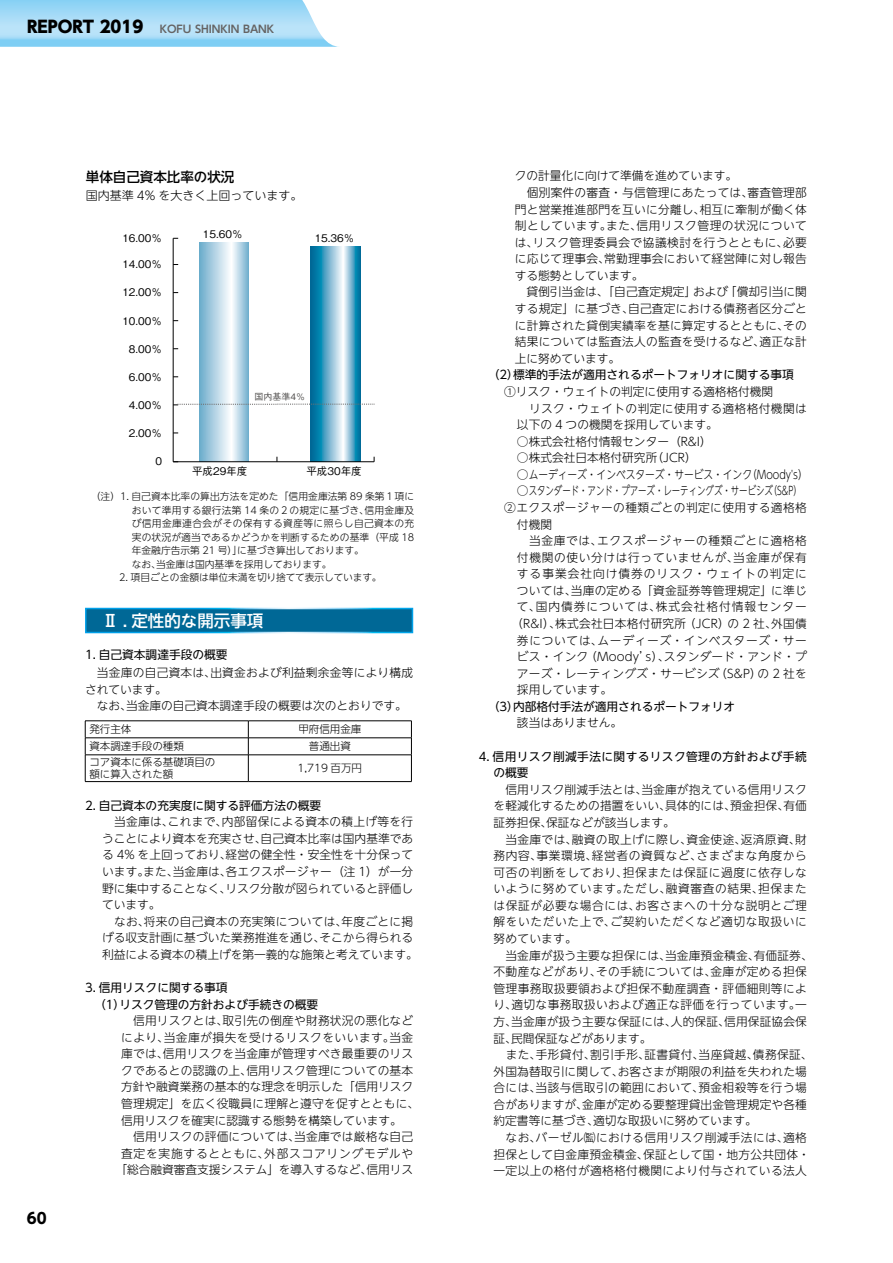
<style>
.page{position:relative;width:893px;height:1263px;background:#fff}
.page>*{position:absolute;margin:0;border:0;box-sizing:border-box;transform-origin:0 0}
.t1{font:500 16.5px "UD Shin Go NT Pro";color:#fff}
.t2{font:700 15px "UD Shin Go NT Pro";color:#000}
.t3{font:500 13.5px "UD Shin Go NT Pro";color:#000}
.t4{font:300 12px "UD Shin Go NT Pro";color:#000}
.t5{font:300 11.7px/16.6px "UD Shin Go NT Pro";letter-spacing:.02em;color:#000}
.t6{font:300 11.7px/16.6px "UD Shin Go NT Pro";color:#000}
.t7{font:11.7px/16.6px "UD Shin Go NT Pro";color:#000}
.t8{font:300 11.7px "UD Shin Go NT Pro";letter-spacing:.06em;color:#000}
.t9{font:300 11.7px "UD Shin Go NT Pro";letter-spacing:.085em;color:#000}
.t10{font:11.7px/16.6px "UD Shin Go NT Pro";letter-spacing:.035em;color:#000}
.t11{font:300 11.7px "UD Shin Go NT Pro";letter-spacing:.045em;color:#000}
.t12{font:300 11.7px "UD Shin Go NT Pro";letter-spacing:.055em;color:#000}
.t13{font:300 11.7px "UD Shin Go NT Pro";letter-spacing:.065em;color:#000}
.t14{font:500 10.5px "Gothic BBB Pro";color:#000}
.t15{font:300 10.5px/12px "UD Shin Go NT Pro";color:#000}
.t16{font:700 10.5px "UD Shin Go NT Pro De";color:#656464}
.t17{font:300 9.75px "UD Shin Go NT Pro";letter-spacing:.005em;color:#000}
.t18{font:300 9.75px "UD Shin Go NT Pro";letter-spacing:.025em;color:#000}
.t19{font:300 9.75px "UD Shin Go NT Pro";letter-spacing:.035em;color:#000}
.t20{font:500 9px "Gothic BBB Pro";color:#504e4d}
.s1{font-family:"UD Shin Go NT Pro";font-weight:800;font-size:16.5px;color:#000}
</style>
<div class="page">
<svg style="left:0;top:0;width:338px;height:47px;background:#a6dcf7"></svg>
<div style="left:86px;top:608px;width:326px;height:24px;background:#006896"></div>
<svg style="left:311px;top:247px;width:49px;height:214px;background:#68afcb"></svg>
<svg style="left:199px;top:243px;width:49px;height:218px;background:#b6d5e5"></svg>
<hr style="left:173px;top:461px;width:201px;height:1px;background:#000">
<hr style="left:173px;top:238px;width:1px;height:224px;background:#000">
<svg style="left:173px;top:404px;width:202px;height:2px"></svg>
<hr style="left:85px;top:720px;width:163px;height:1px;background:#000">
<hr style="left:248px;top:720px;width:164px;height:1px;background:#000">
<hr style="left:85px;top:737px;width:163px;height:1px;background:#000">
<hr style="left:248px;top:737px;width:164px;height:1px;background:#000">
<hr style="left:85px;top:754px;width:163px;height:1px;background:#000">
<svg style="left:85px;top:721px;width:1px;height:60px"></svg>
<hr style="left:248px;top:754px;width:164px;height:1px;background:#000">
<svg style="left:248px;top:721px;width:1px;height:60px"></svg>
<svg style="left:411px;top:721px;width:1px;height:60px"></svg>
<hr style="left:85px;top:781px;width:163px;height:1px;background:#000">
<hr style="left:248px;top:781px;width:164px;height:1px;background:#000">
<p class="t16" style="left:27px;top:20px;width:248px"><span class="s1">REPORT 2019</span> KOFU SHINKIN BANK</p>
<p class="t3" style="left:86px;top:166px;width:150px">単体自己資本比率の状況</p>
<p class="t4" style="left:86px;top:186px;width:218px">国内基準 4% を大きく上回っています。</p>
<p class="t14" style="left:122px;top:230px;width:41px">16.00％</p>
<p class="t14" style="left:122px;top:256px;width:41px">14.00％</p>
<p class="t14" style="left:122px;top:284px;width:41px">12.00％</p>
<p class="t14" style="left:122px;top:312px;width:41px">10.00％</p>
<p class="t14" style="left:129px;top:340px;width:35px">8.00％</p>
<p class="t14" style="left:129px;top:369px;width:35px">6.00％</p>
<p class="t14" style="left:129px;top:397px;width:35px">4.00％</p>
<p class="t14" style="left:129px;top:425px;width:35px">2.00％</p>
<p class="t14" style="left:203px;top:225px;width:41px">15.60％</p>
<p class="t20" style="left:254px;top:390px;width:52px">国内基準4％</p>
<p class="t14" style="left:315px;top:229px;width:41px">15.36％</p>
<p class="t14" style="left:155px;top:453px;width:8px">0</p>
<p class="t14" style="left:192px;top:463px;width:57px">平成29年度</p>
<p class="t14" style="left:306px;top:463px;width:57px">平成30年度</p>
<p class="t17" style="left:91px;top:489px;width:325px">（注）1．自己資本比率の算出方法を定めた「信用金庫法第 89 条第１項に</p>
<p class="t18" style="left:132px;top:502px;width:284px">おいて準用する銀行法第 14 条の２の規定に基づき、信用金庫及</p>
<p class="t19" style="left:132px;top:516px;width:284px">び信用金庫連合会がその保有する資産等に照らし自己資本の充</p>
<p class="t17" style="left:132px;top:529px;width:284px">実の状況が適当であるかどうかを判断するための基準（平成 18</p>
<p class="t17" style="left:132px;top:543px;width:234px">年金融庁告示第 21 号）」に基づき算出しております。</p>
<p class="t17" style="left:132px;top:556px;width:201px">なお、当金庫は国内基準を採用しております。</p>
<p class="t17" style="left:119px;top:570px;width:264px">2．項目ごとの金額は単位未満を切り捨てて表示しています。</p>
<h1 class="t1" style="left:102px;top:607px;width:163px">Ⅱ . 定性的な開示事項</h1>
<p class="t7" style="left:85px;top:646px;width:144px">1. 自己資本調達手段の概要</p>
<p class="t6" style="left:85px;top:664px;width:330px">　当金庫の自己資本は、出資金および利益剰余金等により構成されています。<br>　なお、当金庫の自己資本調達手段の概要は次のとおりです。</p>
<p class="t15" style="left:89px;top:723px;width:44px">発行主体</p>
<p class="t15" style="left:298px;top:723px;width:64px">甲府信用金庫</p>
<p class="t15" style="left:89px;top:740px;width:96px">資本調達手段の種類</p>
<p class="t15" style="left:309px;top:740px;width:43px">普通出資</p>
<p class="t15" style="left:89px;top:756px;width:128px">コア資本に係る基礎項目の額に算入された額</p>
<p class="t15" style="left:298px;top:762px;width:66px">1,719 百万円</p>
<p class="t2" style="left:27px;top:1206px;width:21px">60</p>
<p class="t7" style="left:85px;top:796px;width:238px">2. 自己資本の充実度に関する評価方法の概要</p>
<p class="t5" style="left:102px;top:813px;width:317px">　当金庫は、これまで、内部留保による資本の積上げ等を行うことにより資本を充実させ、自己資本比率は国内基準である 4% を上回っており、経営の健全性・安全性を十分保っています。また、当金庫は、各エクスポージャー（注 1）が一分野に集中することなく、リスク分散が図られていると評価しています。<br>　なお、将来の自己資本の充実策については、年度ごとに掲げる収支計画に基づいた業務推進を通じ、そこから得られる利益による資本の積上げを第一義的な施策と考えています。</p>
<p class="t7" style="left:94px;top:979px;width:226px;text-indent:-9px">3. 信用リスクに関する事項<br>（1）リスク管理の方針および手続きの概要</p>
<p class="t5" style="left:121px;top:1012px;width:294px">　信用リスクとは、取引先の倒産や財務状況の悪化など</p>
<p class="t11" style="left:121px;top:1028px;width:294px">により、当金庫が損失を受けるリスクをいいます。当金</p>
<p class="t5" style="left:121px;top:1045px;width:294px">庫では、信用リスクを当金庫が管理すべき最重要のリス</p>
<p class="t5" style="left:121px;top:1062px;width:294px">クであるとの認識の上、信用リスク管理についての基本</p>
<p class="t6" style="left:121px;top:1078px;width:294px">方針や融資業務の基本的な理念を明示した「信用リスク</p>
<p class="t5" style="left:121px;top:1095px;width:299px">管理規定」を広く役職員に理解と遵守を促すとともに、</p>
<p class="t6" style="left:121px;top:1111px;width:282px">信用リスクを確実に認識する態勢を構築しています。</p>
<p class="t5" style="left:121px;top:1128px;width:294px">　信用リスクの評価については、当金庫では厳格な自己</p>
<p class="t13" style="left:121px;top:1144px;width:293px">査定を実施するとともに、外部スコアリングモデルや</p>
<p class="t6" style="left:115px;top:1161px;width:299px">「総合融資審査支援システム」を導入するなど、信用リス</p>
<p class="t5" style="left:515px;top:167px;width:294px">クの計量化に向けて準備を進めています。<br>　個別案件の審査・与信管理にあたっては、審査管理部門と営業推進部門を互いに分離し、相互に牽制が働く体制としています。また、信用リスク管理の状況については、リスク管理委員会で協議検討を行うとともに、必要に応じて理事会、常勤理事会において経営陣に対し報告する態勢としています。<br>　貸倒引当金は、「自己査定規定」および「償却引当に関する規定」に基づき、自己査定における債務者区分ごとに計算された貸倒実績率を基に算定するとともに、その結果については監査法人の監査を受けるなど、適正な計上に努めています。</p>
<p class="t7" style="left:488px;top:366px;width:308px">（2）標準的手法が適用されるポートフォリオに関する事項</p>
<p class="t6" style="left:517px;top:383px;width:291px;text-indent:-13px">①リスク・ウェイトの判定に使用する適格格付機関<br>　リスク・ウェイトの判定に使用する適格格付機関は以下の 4 つの機関を採用しています。</p>
<p class="t6" style="left:517px;top:432px;width:196px">○株式会社格付情報センター（R&amp;I）</p>
<p class="t6" style="left:517px;top:449px;width:181px">○株式会社日本格付研究所（JCR）</p>
<p class="t6" style="left:517px;top:466px;width:292px">○ムーディーズ・インベスターズ・サービス・インク（Moody's）</p>
<p class="t6" style="left:517px;top:482px;width:286px">○スタンダード・アンド・プアーズ・レーティングズ・サービシズ（S&amp;P）</p>
<p class="t5" style="left:504px;top:499px;width:304px">②エクスポージャーの種類ごとの判定に使用する適格格</p>
<p class="t5" style="left:517px;top:515px;width:37px">付機関</p>
<p class="t8" style="left:517px;top:531px;width:291px">　当金庫では、エクスポージャーの種類ごとに適格格</p>
<p class="t12" style="left:517px;top:548px;width:291px">付機関の使い分けは行っていませんが、当金庫が保有</p>
<p class="t9" style="left:517px;top:564px;width:291px">する事業会社向け債券のリスク・ウェイトの判定に</p>
<p class="t5" style="left:517px;top:582px;width:291px">ついては、当庫の定める「資金証券等管理規定」に準じ</p>
<p class="t9" style="left:517px;top:597px;width:291px">て、国内債券については、株式会社格付情報センター</p>
<p class="t5" style="left:511px;top:615px;width:297px">（R&amp;I）、株式会社日本格付研究所（JCR）の 2 社、外国債</p>
<p class="t8" style="left:517px;top:631px;width:291px">券については、ムーディーズ・インベスターズ・サー</p>
<p class="t5" style="left:517px;top:648px;width:291px">ビス・インク（Moody’s）、スタンダード・アンド・プ</p>
<p class="t5" style="left:517px;top:664px;width:291px">アーズ・レーティングズ・サービシズ（S&amp;P）の 2 社を</p>
<p class="t5" style="left:517px;top:681px;width:97px">採用しています。</p>
<p class="t7" style="left:488px;top:698px;width:249px">（3）内部格付手法が適用されるポートフォリオ</p>
<p class="t6" style="left:517px;top:714px;width:107px">該当はありません。</p>
<p class="t10" style="left:494px;top:747px;width:315px;text-indent:-15px">4. 信用リスク削減手法に関するリスク管理の方針および手続の概要</p>
<p class="t5" style="left:494px;top:781px;width:321px">　信用リスク削減手法とは、当金庫が抱えている信用リスクを軽減化するための措置をいい、具体的には、預金担保、有価証券担保、保証などが該当します。<br>　当金庫では、融資の取上げに際し、資金使途、返済原資、財務内容、事業環境、経営者の資質など、さまざまな角度から可否の判断をしており、担保または保証に過度に依存しないように努めています。ただし、融資審査の結果、担保または保証が必要な場合には、お客さまへの十分な説明とご理解をいただいた上で、ご契約いただくなど適切な取扱いに努めています。<br>　当金庫が扱う主要な担保には、当金庫預金積金、有価証券、不動産などがあり、その手続については、金庫が定める担保管理事務取扱要領および担保不動産調査・評価細則等により、適切な事務取扱いおよび適正な評価を行っています。一方、当金庫が扱う主要な保証には、人的保証、信用保証協会保証、民間保証などがあります。<br>　また、手形貸付、割引手形、証書貸付、当座貸越、債務保証、外国為替取引に関して、お客さまが期限の利益を失われた場合には、当該与信取引の範囲において、預金相殺等を行う場合がありますが、金庫が定める要整理貸出金管理規定や各種約定書等に基づき、適切な取扱いに努めています。<br>　なお、バーゼル㈼における信用リスク削減手法には、適格担保として自金庫預金積金、保証として国・地方公共団体・一定以上の格付が適格格付機関により付与されている法人</p>
</div>
